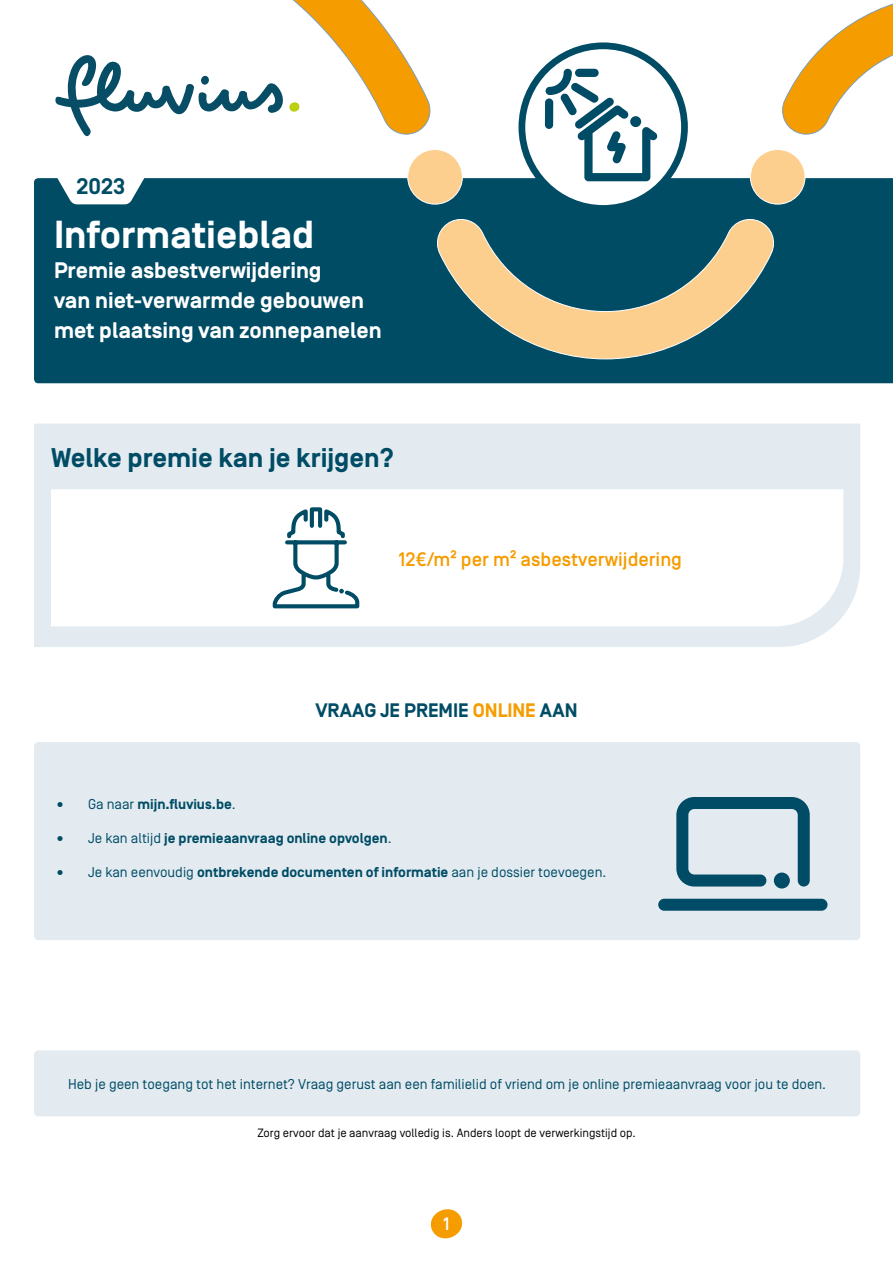
<style>
.page{position:relative;width:893px;height:1263px;background:#fff}
.page>*{position:absolute;margin:0;border:0;box-sizing:border-box;transform-origin:0 0}
.t1{font:700 39px "Simplon Norm";color:#fff}
.t2{font:700 27px "Simplon Norm";color:#004c65}
.t3{font:700 22.5px/30px "Simplon Norm";color:#fff}
.t4{font:700 22.5px "Simplon Norm";color:#004c65}
.t5{font:500 19.5px "Simplon Norm";color:#f59c00}
.t6{font:700 19.5px "Simplon Norm";color:#004c65}
.t7{font:500 18px "Simplon Norm";color:#fff}
.t8{font:14.25px "Simplon Norm";color:#004c65}
.t9{font:700 14.25px "Simplon Norm";color:#004c65}
.t10{font:12px "Simplon Norm";color:#000}
.s1{color:#f59c00}
.s2{font-weight:400;font-size:15px}
.s3{font-weight:400}
.s4{font-size:15px}
.s5{font-weight:700}
</style>
<div class="page">
<div style="left:34px;top:178px;width:859px;height:205px;background:#004c65"></div>
<div style="left:750px;top:149px;width:55px;height:55px;background:#fccf8f;border:1px solid #fff;border-radius:50%"></div>
<svg style="left:434px;top:216px;width:343px;height:143px;background:#628077"></svg>
<svg style="left:782px;top:3px;width:111px;height:132px"></svg>
<svg style="left:55px;top:0;width:376px;height:137px"></svg>
<div style="left:408px;top:149px;width:55px;height:55px;background:#fccf8f;border:1px solid #fff;border-radius:50%"></div>
<div style="left:34px;top:1050px;width:826px;height:66px;background:#e3ebf1;border-radius:4px"></div>
<div style="left:34px;top:423px;width:826px;height:224px;background:#e3ebf1"></div>
<svg style="left:51px;top:489px;width:792px;height:137px"></svg>
<svg style="left:271px;top:505px;width:90px;height:105px"></svg>
<svg style="left:522px;top:46px;width:162px;height:162px"></svg>
<div style="left:545px;top:98px;width:8px;height:31px;background:#004b66;border-radius:4px"></div>
<svg style="left:546px;top:69px;width:112px;height:112px"></svg>
<div style="left:518px;top:42px;width:170px;height:170px;border:7px solid #004c65;border-radius:50%"></div>
<div style="left:34px;top:742px;width:826px;height:198px;background:#e3ebf1;border-radius:4px"></div>
<div style="left:658px;top:899px;width:169px;height:12px;background:#004b66;border-radius:6px"></div>
<svg style="left:676px;top:797px;width:134px;height:89px"></svg>
<div style="left:774px;top:872px;width:16px;height:16px;background:#004b66;border-radius:50%"></div>
<svg style="left:430px;top:1209px;width:33px;height:30px"></svg>
<h3 class="t4" style="left:77px;top:174px;width:50px">2023</h3>
<h1 class="t1" style="left:54px;top:214px;width:262px">Informatieblad</h1>
<h3 class="t3" style="left:54px;top:257px;width:329px">Premie asbestverwijdering<br>van niet-verwarmde gebouwen met plaatsing van zonnepanelen</h3>
<h2 class="t2" style="left:51px;top:443px;width:344px">Welke premie kan je krijgen?</h2>
<h3 class="t5" style="left:398px;top:549px;width:285px">12€/m² per m² asbestverwijdering</h3>
<h3 class="t6" style="left:315px;top:700px;width:264px">VRAAG JE PREMIE <span class="s1">ONLINE</span> AAN</h3>
<p class="t9" style="left:54px;top:796px;width:183px"><span class="s2">•</span> <span class="s3">Ga naar</span> mijn.fluvius.be<span class="s3">.</span></p>
<p class="t9" style="left:54px;top:830px;width:339px"><span class="s2">•</span> <span class="s3">Je kan altijd</span> je premieaanvraag online opvolgen<span class="s3">.</span></p>
<p class="t8" style="left:54px;top:864px;width:554px"><span class="s4">•</span> Je kan eenvoudig <span class="s5">ontbrekende documenten of informatie</span> aan je dossier toevoegen.</p>
<p class="t8" style="left:68px;top:1077px;width:759px">Heb je geen toegang tot het internet? Vraag gerust aan een familielid of vriend om je online premieaanvraag voor jou te doen.</p>
<p class="t10" style="left:257px;top:1126px;width:380px">Zorg ervoor dat je aanvraag volledig is. Anders loopt de verwerkingstijd op.</p>
<p class="t7" style="left:443px;top:1214px;width:8px">1</p>
</div>
